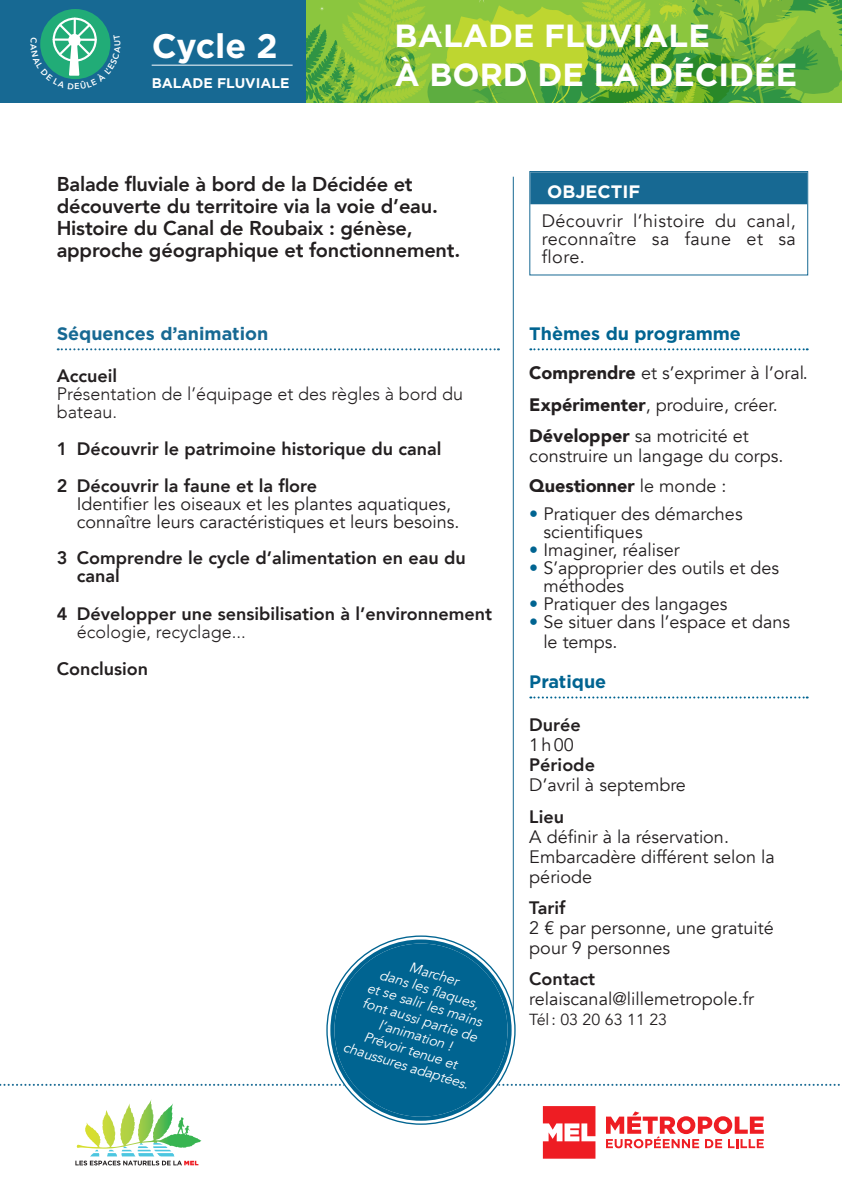
<style>
.page{position:relative;width:842px;height:1191px;background:#fff}
.page>*{position:absolute;margin:0;border:0;box-sizing:border-box;transform-origin:0 0}
.t1{font:700 34px "Gotham";letter-spacing:-.005em;color:#fff}
.t2{font:700 32px/38.4px "Gotham";color:#fff}
.t3{font:800 20px/22px "Avenir";letter-spacing:-.01em;color:#231f20}
.t4{font:18px/18px "Avenir";color:#231f20}
.t5{font:800 18px/18px "Avenir";color:#231f20}
.t6{font:300 18px/18px "Avenir";color:#231f20}
.t7{font:700 18px "Gotham";color:#006491}
.t8{font:700 18px "Gotham";color:#176993}
.t9{font:900 18px "Avenir";color:#231f20}
.t10{font:700 18px "Gotham";color:#fff}
.t11{font:16px "Avenir";color:#231f20}
.t12{font:italic 14px/16px "Avenir";color:#fff;text-align:center}
.t13{font:700 14px "Gotham";color:#fff}
.s1{font-weight:800}
.s2{font-weight:300}
.s3{font-weight:900}
.s4{font-weight:400}
.s5{color:#006491}
</style>
<div class="page">
<svg style="left:306px;top:0;width:536px;height:102px;background:#7fbb39"></svg>
<div style="left:0;top:0;width:306px;height:102px;background:#176993"></div>
<svg style="left:58px;top:348px;width:441px;height:2px"></svg>
<svg style="left:543px;top:1106px;width:52px;height:52px"></svg>
<svg style="left:606px;top:1111px;width:158px;height:37px"></svg>
<svg style="left:75px;top:1103px;width:123px;height:62px"></svg>
<hr style="left:513px;top:177px;width:1px;height:861px;background:#176993">
<svg style="left:0;top:1083px;width:840px;height:2px"></svg>
<svg style="left:530px;top:348px;width:278px;height:2px"></svg>
<svg style="left:530px;top:696px;width:278px;height:2px"></svg>
<div style="left:530px;top:172px;width:277px;height:32px;background:#176993"></div>
<div style="left:529px;top:171px;width:279px;height:104px;border:1px solid #176993"></div>
<div style="left:40px;top:9px;width:70px;height:70px;background:#21ac77;border-radius:50%"></div>
<hr style="left:152px;top:65px;width:141px;height:1px;background:#fff">
<div style="left:330px;top:939px;width:182px;height:181px;background:#006491;border-radius:50%"></div>
<div style="left:326px;top:935px;width:190px;height:189px;border:8px solid #fff;border-radius:50%"></div>
<div style="left:330px;top:939px;width:182px;height:181px;border:4px solid #006491;border-radius:50%"></div>
<svg style="left:40px;top:18px;width:71px;height:61px"></svg>
<p class="t1" style="left:152px;top:23px;width:128px">Cycle 2</p>
<p class="t13" style="left:152px;top:74px;width:139px">BALADE FLUVIALE</p>
<p class="t2" style="left:395px;top:17px;width:404px">BALADE FLUVIALE<br>À BORD DE LA DÉCIDÉE</p>
<p class="t3" style="left:57px;top:173px;width:383px">Balade fluviale à bord de la Décidée et découverte du territoire via la voie d’eau.</p>
<p class="t3" style="left:57px;top:217px;width:405px">Histoire du Canal de Roubaix : génèse, approche géographique et fonctionnement.</p>
<p class="t8" style="left:57px;top:321px;width:213px">Séquences d’animation</p>
<p class="t6" style="left:57px;top:366px;width:408px"><span class="s1">Accueil<br></span>Présentation de l’équipage et des règles à bord du bateau.</p>
<p class="t5" style="left:57px;top:439px;width:386px">1 Découvrir le patrimoine historique du canal</p>
<p class="t4" style="left:77px;top:477px;width:384px;text-indent:-20px"><span class="s1">2 Découvrir la faune et la flore<br></span>Identifier les oiseaux et les plantes aquatiques, connaître leurs caractéristiques et leurs besoins.</p>
<p class="t5" style="left:77px;top:549px;width:391px;text-indent:-20px">3 Comprendre le cycle d’alimentation en eau du canal</p>
<p class="t5" style="left:77px;top:604px;width:417px;text-indent:-20px">4 Développer une sensibilisation à l’environnement <span class="s2">écologie, recyclage...</span></p>
<p class="t5" style="left:57px;top:659px;width:93px">Conclusion</p>
<p class="t12" style="left:374px;top:947px;width:132px;rotate:17deg">Marcher<br>dans les fl aques,<br>et se salir les mains font aussi partie de l’animation !<br>Prévoir tenue et chaussures adaptées.</p>
<p class="t10" style="left:547px;top:179px;width:95px">OBJECTIF</p>
<p class="t4" style="left:542px;top:212px;width:256px;text-align:justify">Découvrir l’histoire du canal, reconnaître sa faune et sa flore.</p>
<p class="t7" style="left:529px;top:321px;width:213px">Thèmes du programme</p>
<p class="t4" style="left:529px;top:364px;width:280px"><span class="s3">Comprendre</span> et s’exprimer à l’oral.</p>
<p class="t4" style="left:529px;top:396px;width:250px"><span class="s3">Expérimenter</span>, produire, créer.</p>
<p class="t4" style="left:529px;top:426px;width:256px;line-height:20px"><span class="s3">Développer</span> sa motricité et construire un langage du corps.</p>
<p class="t9" style="left:529px;top:470px;width:199px">Questionner <span class="s4">le monde :</span></p>
<p class="t4" style="left:543px;top:505px;width:201px;text-indent:-14px"><span class="s5">•</span> Pratiquer des démarches scientifiques</p>
<p class="t4" style="left:529px;top:541px;width:152px"><span class="s5">•</span> Imaginer, réaliser</p>
<p class="t4" style="left:543px;top:559px;width:237px;text-indent:-14px"><span class="s5">•</span> S’approprier des outils et des méthodes</p>
<p class="t4" style="left:529px;top:595px;width:200px"><span class="s5">•</span> Pratiquer des langages</p>
<p class="t4" style="left:543px;top:612px;width:248px;line-height:20px;text-indent:-14px"><span class="s5">•</span> Se situer dans l’espace et dans le temps.</p>
<p class="t7" style="left:529px;top:669px;width:78px">Pratique</p>
<p class="t5" style="left:529px;top:716px;width:53px">Durée</p>
<p class="t4" style="left:529px;top:736px;width:46px">1h00</p>
<p class="t5" style="left:529px;top:756px;width:67px">Période</p>
<p class="t4" style="left:529px;top:776px;width:158px">D’avril à septembre</p>
<p class="t5" style="left:529px;top:807px;width:36px">Lieu</p>
<p class="t4" style="left:529px;top:828px;width:201px">A définir à la réservation.</p>
<p class="t4" style="left:529px;top:847px;width:247px;line-height:20px">Embarcadère différent selon la période</p>
<p class="t4" style="left:529px;top:898px;width:246px;line-height:20px"><span class="s1">Tarif<br></span>2 € par personne, une gratuité pour 9 personnes</p>
<p class="t4" style="left:529px;top:969px;width:226px;line-height:20px"><span class="s1">Contact </span>relaiscanal@lillemetropole.fr</p>
<p class="t11" style="left:529px;top:1010px;width:139px">Tél: 03 20 63 11 23</p>
</div>
